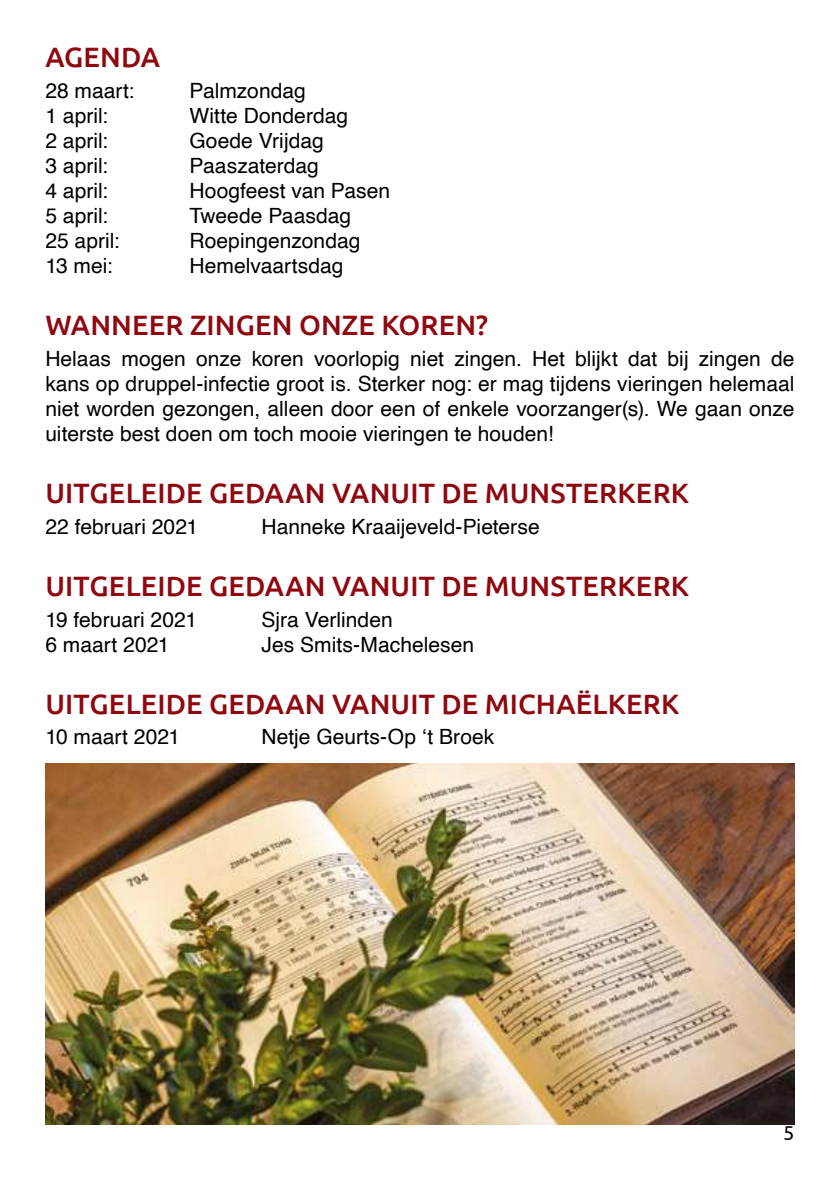
<style>
.page{position:relative;width:840px;height:1191px;background:#fff}
.page>*{position:absolute;margin:0;border:0;box-sizing:border-box;transform-origin:0 0}
.t1{font:500 28px "Ubuntu";letter-spacing:.005em;color:#8f0810}
.t2{font:21px/25.2px "Helvetica";color:#000;text-align:justify}
.t3{font:20px "Ubuntu";color:#000}
</style>
<div class="page">
<img style="left:45px;top:763px;width:749px;height:361px">
<h1 class="t1" style="left:45px;top:39px;width:116px">AGENDA</h1>
<p class="t2" style="left:45px;top:80px;width:90px">28 maart:</p>
<p class="t2" style="left:189px;top:80px;width:118px">Palmzondag</p>
<p class="t2" style="left:45px;top:105px;width:64px">1 april:</p>
<p class="t2" style="left:189px;top:105px;width:160px">Witte Donderdag</p>
<p class="t2" style="left:45px;top:130px;width:64px">2 april:</p>
<p class="t2" style="left:189px;top:130px;width:136px">Goede Vrijdag</p>
<p class="t2" style="left:45px;top:155px;width:64px">3 april:</p>
<p class="t2" style="left:189px;top:155px;width:131px">Paaszaterdag</p>
<p class="t2" style="left:45px;top:180px;width:64px">4 april:</p>
<p class="t2" style="left:189px;top:180px;width:202px">Hoogfeest van Pasen</p>
<p class="t2" style="left:45px;top:205px;width:64px">5 april:</p>
<p class="t2" style="left:189px;top:205px;width:163px">Tweede Paasdag</p>
<p class="t2" style="left:45px;top:230px;width:76px">25 april:</p>
<p class="t2" style="left:189px;top:230px;width:172px">Roepingenzondag</p>
<p class="t2" style="left:45px;top:255px;width:69px">13 mei:</p>
<p class="t2" style="left:189px;top:255px;width:155px">Hemelvaartsdag</p>
<h1 class="t1" style="left:45px;top:307px;width:444px">WANNEER ZINGEN ONZE KOREN?</h1>
<p class="t2" style="left:45px;top:348px;width:750px">Helaas mogen onze koren voorlopig niet zingen. Het blijkt dat bij zingen de kans op druppel-infectie groot is. Sterker nog: er mag tijdens vieringen helemaal niet worden gezongen, alleen door een of enkele voorzanger(s). We gaan onze uiterste best doen om toch mooie vieringen te houden!</p>
<h1 class="t1" style="left:45px;top:475px;width:644px">UITGELEIDE GEDAAN VANUIT DE MUNSTERKERK</h1>
<p class="t2" style="left:45px;top:516px;width:154px">22 februari 2021</p>
<p class="t2" style="left:261px;top:516px;width:279px">Hanneke Kraaijeveld-Pieterse</p>
<h1 class="t1" style="left:45px;top:568px;width:644px">UITGELEIDE GEDAAN VANUIT DE MUNSTERKERK</h1>
<p class="t2" style="left:45px;top:608px;width:153px">19 februari 2021</p>
<p class="t2" style="left:261px;top:608px;width:132px">Sjra Verlinden</p>
<p class="t2" style="left:45px;top:633px;width:126px">6 maart 2021</p>
<p class="t2" style="left:261px;top:633px;width:214px">Jes Smits-Machelesen</p>
<h1 class="t1" style="left:45px;top:686px;width:635px">UITGELEIDE GEDAAN VANUIT DE MICHAËLKERK</h1>
<p class="t2" style="left:45px;top:725px;width:136px">10 maart 2021</p>
<p class="t2" style="left:261px;top:725px;width:234px">Netje Geurts-Op ‘t Broek</p>
<p class="t3" style="left:782px;top:1121px;width:13px">5</p>
</div>
